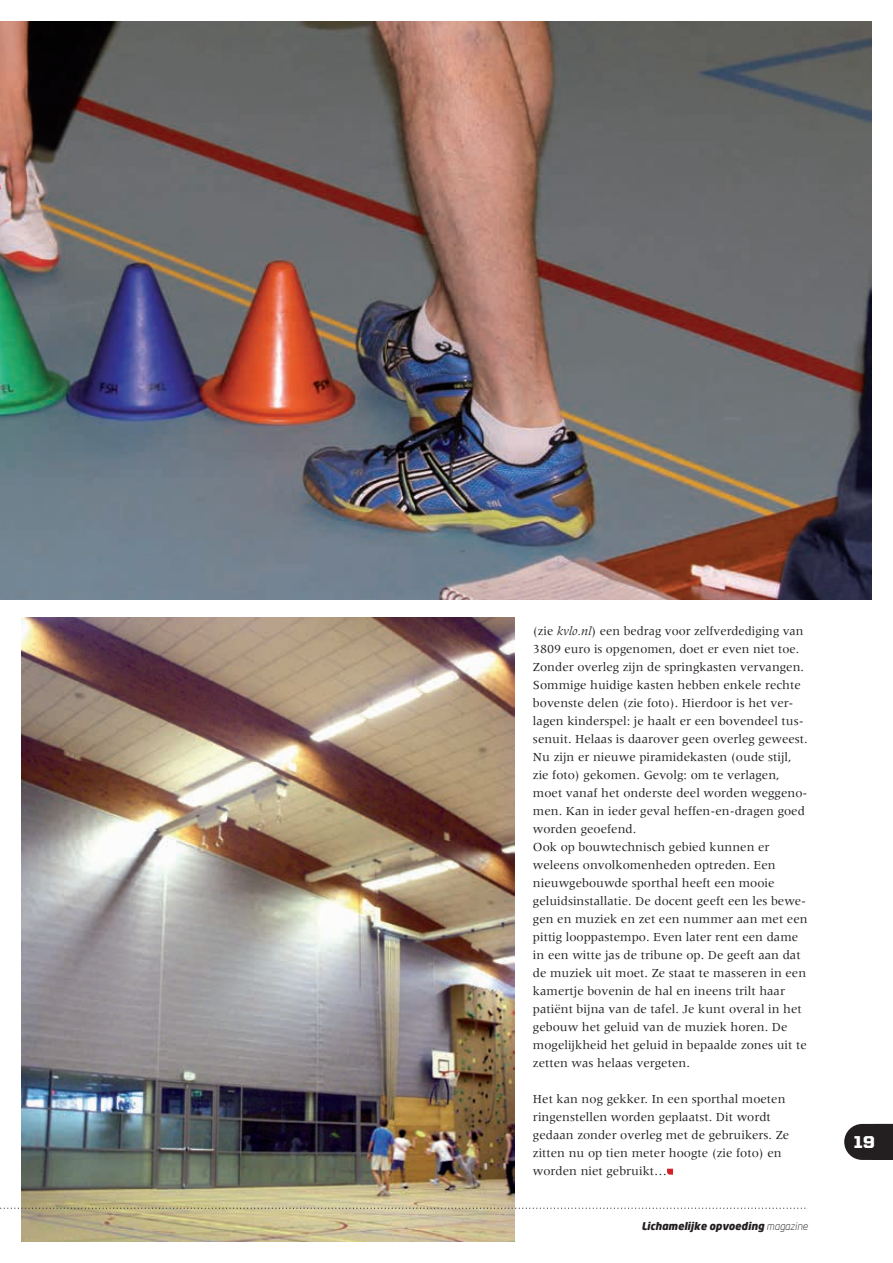
<style>
.page{position:relative;width:893px;height:1263px;background:#fff}
.page>*{position:absolute;margin:0;border:0;box-sizing:border-box;transform-origin:0 0}
.t1{font:900 17.25px "United Sans Reg";color:#fff}
.t2{font:12.75px/18px "Meridien LT Std";color:#231f20}
.t3{font:italic 900 10.5px "Neo Sans";color:#231f20}
.s1{font-style:italic}
.s2{font-weight:300}
</style>
<div class="page">
<img style="left:0;top:21px;width:872px;height:579px">
<img style="left:21px;top:617px;width:494px;height:625px">
<svg style="left:667px;top:1169px;width:6px;height:6px"></svg>
<svg style="left:844px;top:1124px;width:49px;height:36px;background:#353132"></svg>
<svg style="left:0;top:1207px;width:808px;height:2px"></svg>
<p class="t2" style="left:533px;top:621px;width:276px">(zie <span class="s1">kvlo.nl</span>) een bedrag voor zelfverdediging van 3809 euro is opgenomen, doet er even niet toe.<br>Zonder overleg zijn de springkasten vervangen.<br>Sommige huidige kasten hebben enkele rechte bovenste delen (zie foto). Hierdoor is het ver&shy;lagen kinderspel: je haalt er een bovendeel tus&shy;senuit. Helaas is daarover geen overleg geweest.<br>Nu zijn er nieuwe piramidekasten (oude stijl, zie foto) gekomen. Gevolg: om te verlagen, moet vanaf het onderste deel worden weggeno&shy;men. Kan in ieder geval heffen-en-dragen goed worden geoefend.<br>Ook op bouwtechnisch gebied kunnen er weleens onvolkomenheden optreden. Een nieuwgebouwde sporthal heeft een mooie geluidsinstallatie. De docent geeft een les bewe&shy;gen en muziek en zet een nummer aan met een pittig looppastempo. Even later rent een dame in een witte jas de tribune op. De geeft aan dat de muziek uit moet. Ze staat te masseren in een kamertje bovenin de hal en ineens trilt haar patiënt bijna van de tafel. Je kunt overal in het gebouw het geluid van de muziek horen. De mogelijkheid het geluid in bepaalde zones uit te zetten was helaas vergeten.</p>
<p class="t2" style="left:533px;top:1089px;width:258px">Het kan nog gekker. In een sporthal moeten ringenstellen worden geplaatst. Dit wordt gedaan zonder overleg met de gebruikers. Ze zitten nu op tien meter hoogte (zie foto) en worden niet gebruikt…</p>
<p class="t3" style="left:641px;top:1219px;width:168px">Lichamelijke opvoeding <span class="s2">magazine</span></p>
<h1 class="t1" style="left:854px;top:1133px;width:23px">19</h1>
</div>
